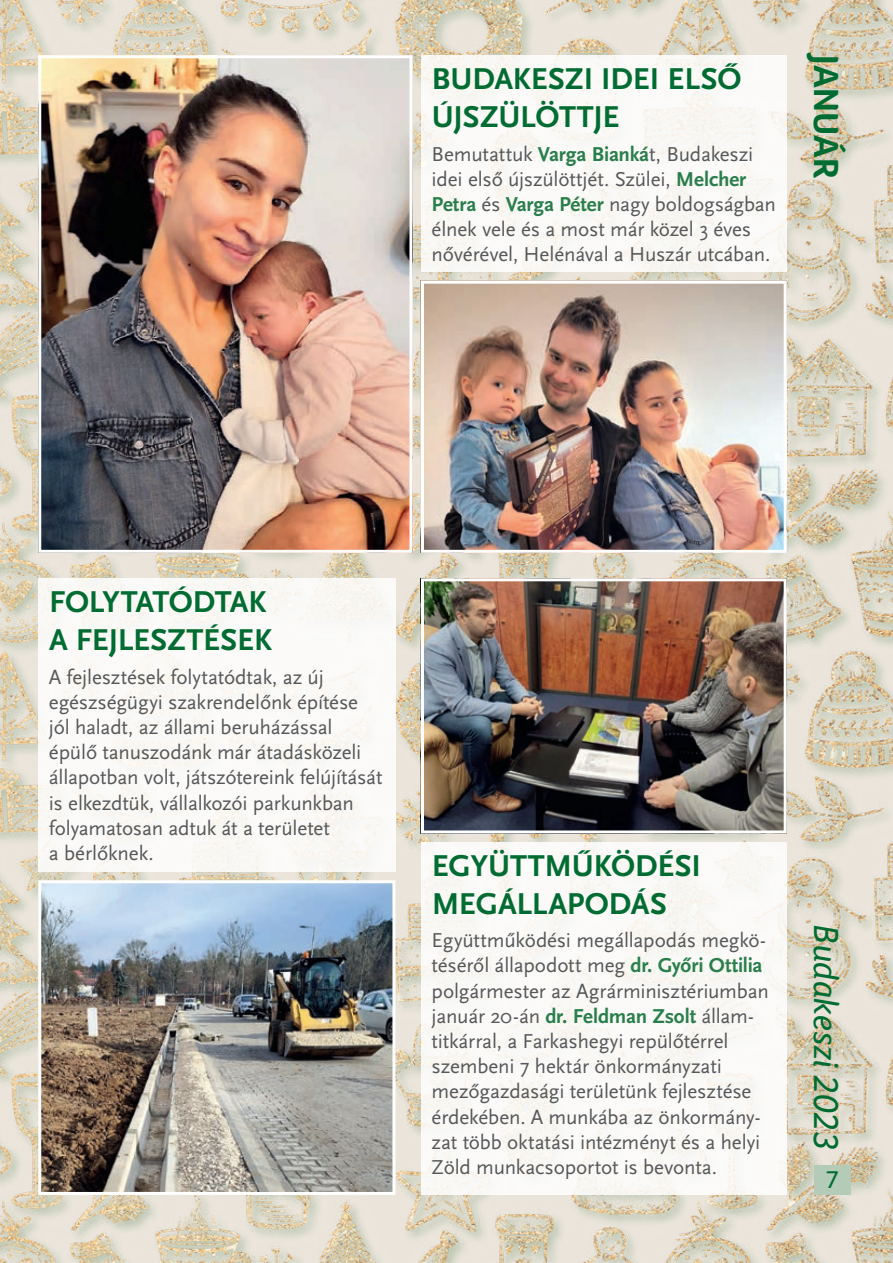
<style>
.page{position:relative;width:893px;height:1263px;background:#fff}
.page>*{position:absolute;margin:0;border:0;box-sizing:border-box;transform-origin:0 0}
.t1{font:italic 36px "Foco";letter-spacing:-.005em;color:#006c31}
.t2{font:700 36px "Foco";letter-spacing:.01em;color:#006c31}
.naptárcím{font:700 31.5px/37.8px "Scala Sans Pro";letter-spacing:-.005em;color:#006c31}
.t3{font:25.5px "Foco";color:#006c31}
.szürke_kisebb_szöveg{font:21px/25.2px "Scala Sans Pro";letter-spacing:-.005em;color:#57585a}
.s1{font-weight:700;color:#297f4b}
</style>
<div class="page">
<img style="left:0;top:0;width:893px;height:1263px">
<div style="left:814px;top:1165px;width:36px;height:30px;background:#b4ccb7"></div>
<div style="left:421px;top:842px;width:366px;height:353px;background:#faf9f7"></div>
<img style="left:425px;top:582px;width:358px;height:247px">
<div style="left:421px;top:578px;width:366px;height:255px;border:3px solid #fff"></div>
<img style="left:42px;top:59px;width:366px;height:490px">
<div style="left:38px;top:55px;width:374px;height:498px;border:3px solid #fff"></div>
<div style="left:38px;top:578px;width:357px;height:294px;background:#fbfaf8"></div>
<img style="left:42px;top:884px;width:349px;height:307px">
<div style="left:38px;top:880px;width:357px;height:315px;border:3px solid #fff"></div>
<div style="left:421px;top:55px;width:366px;height:217px;background:#faf9f7"></div>
<img style="left:425px;top:285px;width:358px;height:264px">
<div style="left:421px;top:281px;width:366px;height:272px;border:3px solid #fff"></div>
<p class="naptárcím" style="left:432px;top:60px;width:311px">BUDAKESZI IDEI ELSŐ<br>ÚJSZÜLÖTTJE</p>
<p class="szürke_kisebb_szöveg" style="left:432px;top:141px;width:346px">Bemutattuk <span class="s1">Varga Bianká</span>t, Budakeszi idei első újszülöttjét. Szülei, <span class="s1">Melcher Petra</span> és <span class="s1">Varga Péter</span> nagy boldogságban élnek vele és a most már közel 3 éves nővérével, Helénával a Huszár utcában.</p>
<p class="t2" style="left:850px;top:55px;width:125px;rotate:90deg">JANUÁR</p>
<p class="naptárcím" style="left:49px;top:583px;width:225px">FOLYTATÓDTAK<br>A FEJLESZTÉSEK</p>
<p class="szürke_kisebb_szöveg" style="left:49px;top:664px;width:335px">A fejlesztések folytatódtak, az új egészségügyi szakrendelőnk építése jól haladt, az állami beruházással épülő tanuszodánk már átadásközeli állapotban volt, játszótereink felújítását is elkezdtük, vállalkozói parkunkban folyamatosan adtuk át a területet<br>a bérlőknek.</p>
<p class="naptárcím" style="left:432px;top:847px;width:271px">EGYÜTTMŰKÖDÉSI<br>MEGÁLLAPODÁS</p>
<p class="szürke_kisebb_szöveg" style="left:432px;top:928px;width:339px">Együttműködési megállapodás megkö&shy;téséről állapodott meg <span class="s1">dr. Győri Ottilia </span>polgármester az Agrárminisztériumban január 20-án <span class="s1">dr. Feldman Zsolt</span> állam&shy;titkárral, a Farkashegyi repülőtérrel szembeni 7 hektár önkormányzati mezőgazdasági területünk fejlesztése érdekében. A munkába az önkormány&shy;zat több oktatási intézményt és a helyi Zöld munkacsoportot is bevonta.</p>
<p class="t1" style="left:850px;top:924px;width:228px;rotate:90deg">Budakeszi 2023</p>
<p class="t3" style="left:825px;top:1163px;width:15px">7</p>
</div>
